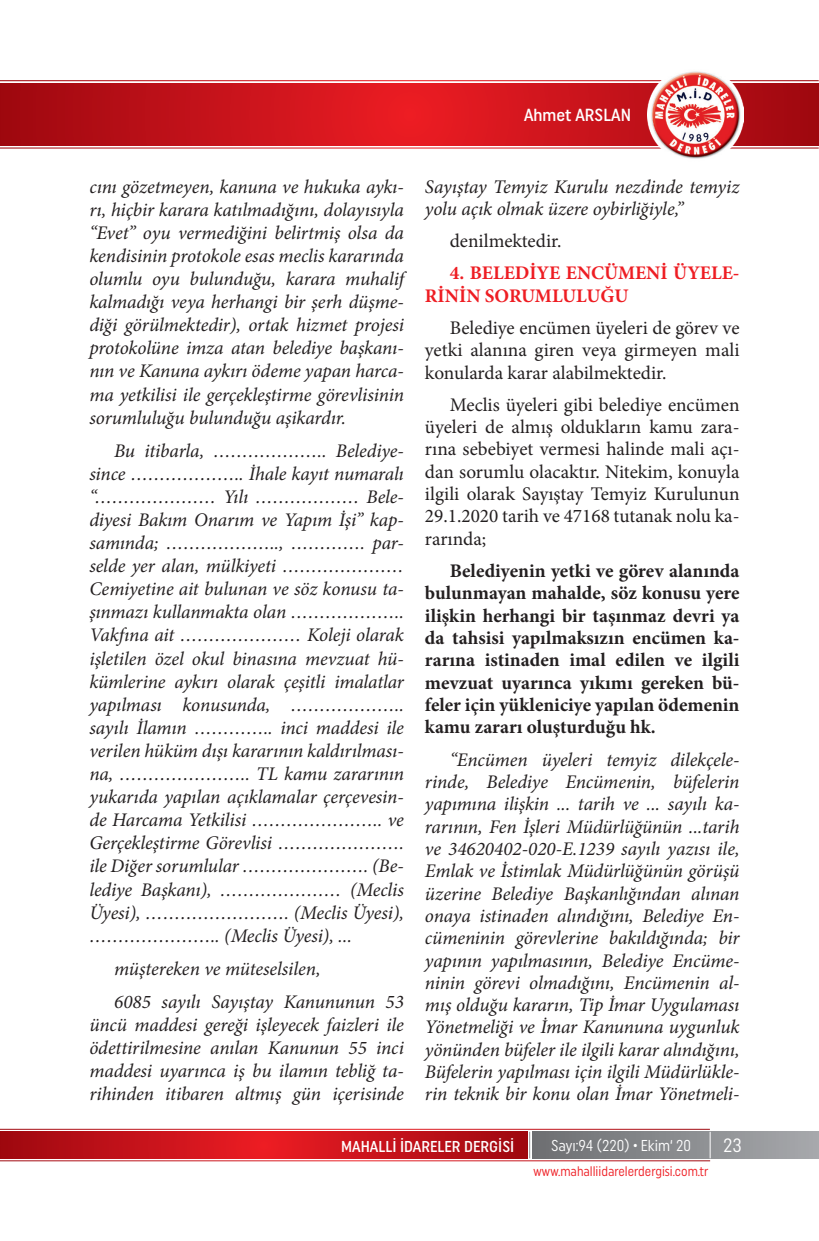
<style>
.page{position:relative;width:819px;height:1241px;background:#fff}
.page>*{position:absolute;margin:0;border:0;box-sizing:border-box;transform-origin:0 0}
.t1{font:italic 19.25px/23.1px "Minion Pro";letter-spacing:-.01em;color:#231f20;text-align:justify}
.t2{font:19.25px/22.2px "Minion Pro";color:#231f20;text-align:justify}
.t3{font:700 19.25px/22.2px "Minion Pro";color:#231f20;text-align:justify}
.t4{font:700 19.25px/22.2px "Minion Pro";color:#ee1d23}
.t5{font:19.25px "Uniform Condensed";color:#fff}
.t6{font:500 17.5px "Uniform Condensed";color:#fff}
.t7{font:500 15.75px "Uniform Condensed";color:#fff}
.t8{font:15.75px "Uniform Condensed";color:#fff;scale:.95 1}
.t9{font:13.83px "Uniform Condensed";color:#ee1d23;scale:.92 1}
</style>
<div class="page">
<svg style="left:0;top:83px;width:819px;height:62px;background:#c6121a"></svg>
<img style="left:647px;top:71px;width:96px;height:88px">
<div style="left:532px;top:1131px;width:287px;height:27px;background:linear-gradient(to right,#6d6f71,#a8a9ad)"></div>
<svg style="left:0;top:1131px;width:527px;height:27px;background:#c41219"></svg>
<svg style="left:529px;top:1131px;width:1px;height:27px"></svg>
<svg style="left:709px;top:1131px;width:1px;height:27px"></svg>
<p class="t6" style="left:524px;top:105px;width:108px">Ahmet ARSLAN</p>
<p class="t1" style="left:89px;top:175px;width:316px">cını gözetmeyen, kanuna ve hukuka aykı&shy;rı, hiçbir karara katılmadığını, dolayısıyla “Evet” oyu vermediğini belirtmiş olsa da kendisinin protokole esas meclis kararında olumlu oyu bulunduğu, karara muhalif kalmadığı veya herhangi bir şerh düşme&shy;diği görülmektedir), ortak hizmet projesi protokolüne imza atan belediye başkanı&shy;nın ve Kanuna aykırı ödeme yapan harca&shy;ma yetkilisi ile gerçekleştirme görevlisinin sorumluluğu bulunduğu aşikardır.</p>
<p class="t1" style="left:89px;top:439px;width:316px;text-indent:25px">Bu itibarla, ……………….. Belediye&shy;since ……………….. İhale kayıt numaralı “………………… Yılı ……………… Bele&shy;diyesi Bakım Onarım ve Yapım İşi” kap&shy;samında; ……………….., …………. par&shy;selde yer alan, mülkiyeti ………………… Cemiyetine ait bulunan ve söz konusu ta&shy;şınmazı kullanmakta olan ………………..<br>Vakfına ait ………………… Koleji olarak işletilen özel okul binasına mevzuat hü&shy;kümlerine aykırı olarak çeşitli imalatlar yapılması konusunda, ……………….. sayılı İlamın ………….. inci maddesi ile verilen hüküm dışı kararının kaldırılması&shy;na, ………………….. TL kamu zararının yukarıda yapılan açıklamalar çerçevesin&shy;de Harcama Yetkilisi ………………….. ve Gerçekleştirme Görevlisi …………………. ile Diğer sorumlular …………………. (Be&shy;lediye Başkanı), ………………… (Meclis Üyesi), ……………………. (Meclis Üyesi), ………………….. (Meclis Üyesi), ...</p>
<p class="t1" style="left:114px;top:951px;width:291px;line-height:33.1px">müştereken ve müteselsilen,<br>6085 sayılı Sayıştay Kanununun 53</p>
<p class="t1" style="left:89px;top:1012px;width:316px">üncü maddesi gereği işleyecek faizleri ile ödettirilmesine anılan Kanunun 55 inci maddesi uyarınca iş bu ilamın tebliğ ta&shy;rihinden itibaren altmış gün içerisinde</p>
<p class="t1" style="left:425px;top:175px;width:316px;line-height:22.2px">Sayıştay Temyiz Kurulu nezdinde temyiz yolu açık olmak üzere oybirliğiyle,”</p>
<p class="t2" style="left:449px;top:230px;width:113px">denilmektedir.</p>
<p class="t4" style="left:425px;top:262px;width:316px;text-indent:25px">4. BELEDİYE ENCÜMENİ ÜYELE-<br>RİNİN SORUMLULUĞU</p>
<p class="t2" style="left:425px;top:317px;width:316px;text-indent:25px">Belediye encümen üyeleri de görev ve yetki alanına giren veya girmeyen mali konularda karar alabilmektedir.</p>
<p class="t2" style="left:425px;top:393px;width:316px;text-indent:25px">Meclis üyeleri gibi belediye encümen üyeleri de almış oldukların kamu zara&shy;rına sebebiyet vermesi halinde mali açı&shy;dan sorumlu olacaktır. Nitekim, konuyla ilgili olarak Sayıştay Temyiz Kurulunun 29.1.2020 tarih ve 47168 tutanak nolu ka&shy;rarında;</p>
<p class="t3" style="left:425px;top:559px;width:316px;text-indent:25px">Belediyenin yetki ve görev alanında bulunmayan mahalde, söz konusu yere ilişkin herhangi bir taşınmaz devri ya da tahsisi yapılmaksızın encümen ka&shy;rarına istinaden imal edilen ve ilgili mevzuat uyarınca yıkımı gereken bü&shy;feler için yükleniciye yapılan ödemenin kamu zararı oluşturduğu hk.</p>
<p class="t1" style="left:425px;top:748px;width:316px;line-height:22.2px;text-indent:25px">“Encümen üyeleri temyiz dilekçele&shy;rinde, Belediye Encümenin, büfelerin yapımına ilişkin ... tarih ve ... sayılı ka&shy;rarının, Fen İşleri Müdürlüğünün ...tarih ve 34620402-020-E.1239 sayılı yazısı ile, Emlak ve İstimlak Müdürlüğünün görüşü üzerine Belediye Başkanlığından alınan onaya istinaden alındığını, Belediye En&shy;cümeninin görevlerine bakıldığında; bir yapının yapılmasının, Belediye Encüme&shy;ninin görevi olmadığını, Encümenin al&shy;mış olduğu kararın, Tip İmar Uygulaması Yönetmeliği ve İmar Kanununa uygunluk yönünden büfeler ile ilgili karar alındığını, Büfelerin yapılması için ilgili Müdürlükle&shy;rin teknik bir konu olan İmar Yönetmeli-</p>
<p class="t7" style="left:341px;top:1136px;width:175px">MAHALLİ İDARELER DERGİSİ</p>
<p class="t8" style="left:551px;top:1136px;width:149px">Sayı:94 (220) • Ekim‘ 20</p>
<p class="t5" style="left:723px;top:1133px;width:20px">23</p>
<p class="t9" style="left:533px;top:1162px;width:192px">www.mahalliidarelerdergisi.com.tr</p>
</div>
